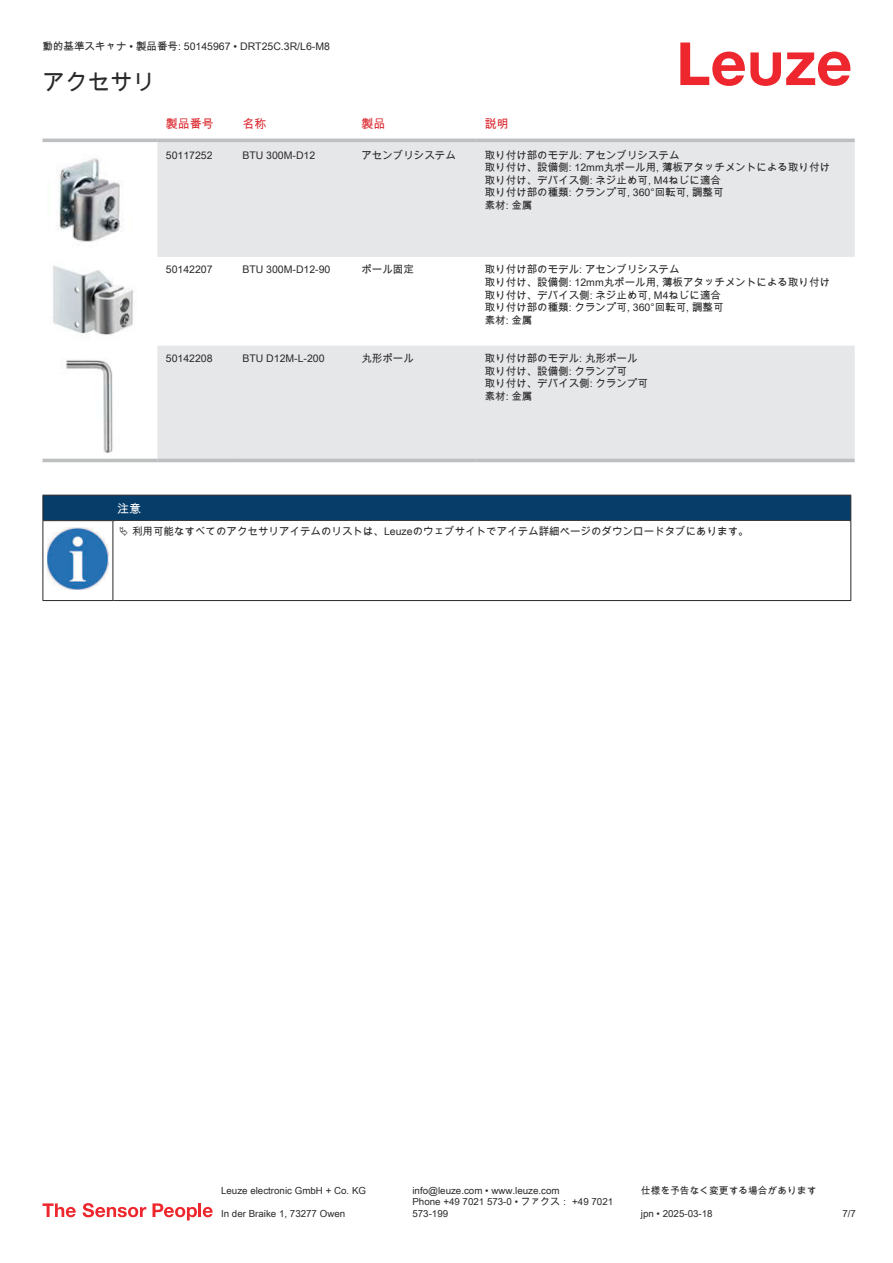
<style>
.page{position:relative;width:893px;height:1263px;background:#fff}
.page>*{position:absolute;margin:0;border:0;box-sizing:border-box;transform-origin:0 0}
.t1{font:22.5px "Arial Unicode MS";color:#2b292a}
.t2{font:12px "Arial Unicode MS";color:#db2a30}
.t3{font:12px "Arial Unicode MS";color:#fff}
.t4{font:10.5px/12.6px "Arial Unicode MS";color:#2b292a}
.t5{font:9.75px/11.7px "Arial Unicode MS";color:#2b292a}
</style>
<div class="page">
<svg style="left:680px;top:43px;width:170px;height:43px"></svg>
<svg style="left:43px;top:138px;width:812px;height:325px"></svg>
<svg style="left:157px;top:142px;width:698px;height:317px;fill:#e6e7e9"></svg>
<hr style="left:43px;top:139px;width:114px;height:3px;background:#bdbfc1">
<hr style="left:157px;top:139px;width:77px;height:3px;background:#bdbfc1">
<hr style="left:234px;top:139px;width:119px;height:3px;background:#bdbfc1">
<hr style="left:353px;top:139px;width:123px;height:3px;background:#bdbfc1">
<hr style="left:476px;top:139px;width:379px;height:3px;background:#bdbfc1">
<hr style="left:43px;top:459px;width:114px;height:3px;background:#bdbfc1">
<hr style="left:157px;top:459px;width:77px;height:3px;background:#bdbfc1">
<hr style="left:234px;top:459px;width:119px;height:3px;background:#bdbfc1">
<hr style="left:353px;top:459px;width:123px;height:3px;background:#bdbfc1">
<hr style="left:476px;top:459px;width:379px;height:3px;background:#bdbfc1">
<img style="left:47px;top:146px;width:89px;height:107px">
<img style="left:43px;top:261px;width:97px;height:80px">
<img style="left:61px;top:350px;width:61px;height:106px">
<div style="left:43px;top:495px;width:808px;height:26px;background:#063d69"></div>
<hr style="left:113px;top:520px;width:738px;height:1px;background:#2b292a">
<hr style="left:43px;top:521px;width:1px;height:75px;background:#2b292a">
<hr style="left:113px;top:521px;width:1px;height:75px;background:#2b292a">
<hr style="left:850px;top:521px;width:1px;height:75px;background:#2b292a">
<hr style="left:43px;top:600px;width:70px;height:1px;background:#2b292a">
<hr style="left:113px;top:600px;width:738px;height:1px;background:#2b292a">
<img style="left:47px;top:527px;width:61px;height:63px">
<svg style="left:43px;top:1203px;width:33px;height:14px"></svg>
<svg style="left:83px;top:1203px;width:63px;height:14px"></svg>
<svg style="left:153px;top:1203px;width:44px;height:17px"></svg>
<hr style="left:198px;top:1203px;width:3px;height:14px;background:#ed272d">
<svg style="left:203px;top:1207px;width:10px;height:10px"></svg>
<p class="t4" style="left:43px;top:40px;width:289px">動的基準スキャナ • 製品番号: 50145967 • DRT25C.3R/L6-M8</p>
<h1 class="t1" style="left:43px;top:66px;width:114px">アクセサリ</h1>
<p class="t2" style="left:166px;top:115px;width:49px">製品番号</p>
<p class="t2" style="left:242px;top:115px;width:25px">名称</p>
<p class="t2" style="left:361px;top:115px;width:25px">製品</p>
<p class="t2" style="left:485px;top:115px;width:25px">説明</p>
<p class="t4" style="left:166px;top:148px;width:48px">50117252</p>
<p class="t4" style="left:242px;top:148px;width:74px">BTU 300M-D12</p>
<p class="t4" style="left:361px;top:148px;width:96px">アセンブリシステム</p>
<p class="t4" style="left:485px;top:148px;width:347px">取り付け部のモデル: アセンブリシステム<br>取り付け、設備側: 12mm丸ポール用, 薄板アタッチメントによる取り付け取り付け、デバイス側: ネジ止め可, M4ねじに適合<br>取り付け部の種類: クランプ可, 360°回転可, 調整可<br>素材: 金属</p>
<p class="t4" style="left:166px;top:263px;width:48px">50142207</p>
<p class="t4" style="left:242px;top:263px;width:90px">BTU 300M-D12-90</p>
<p class="t4" style="left:361px;top:263px;width:54px">ポール固定</p>
<p class="t4" style="left:485px;top:263px;width:347px">取り付け部のモデル: アセンブリシステム<br>取り付け、設備側: 12mm丸ポール用, 薄板アタッチメントによる取り付け取り付け、デバイス側: ネジ止め可, M4ねじに適合<br>取り付け部の種類: クランプ可, 360°回転可, 調整可<br>素材: 金属</p>
<p class="t4" style="left:166px;top:352px;width:48px">50142208</p>
<p class="t4" style="left:242px;top:352px;width:84px">BTU D12M-L-200</p>
<p class="t4" style="left:361px;top:352px;width:54px">丸形ポール</p>
<p class="t4" style="left:485px;top:352px;width:165px">取り付け部のモデル: 丸形ポール取り付け、設備側: クランプ可<br>取り付け、デバイス側: クランプ可素材: 金属</p>
<p class="t3" style="left:117px;top:500px;width:25px">注意</p>
<p class="t4" style="left:132px;top:525px;width:618px">利用可能なすべてのアクセサリアイテムのリストは、Leuzeのウェブサイトでアイテム詳細ページのダウンロードタブにあります。</p>
<p class="t5" style="left:221px;top:1184px;width:146px">Leuze electronic GmbH + Co. KG</p>
<p class="t5" style="left:412px;top:1184px;width:149px">info@leuze.com • www.leuze.com</p>
<p class="t5" style="left:641px;top:1184px;width:177px">仕様を予告なく変更する場合があります</p>
<p class="t5" style="left:221px;top:1207px;width:126px">In der Braike 1, 73277 Owen</p>
<p class="t5" style="left:412px;top:1196px;width:202px">Phone +49 7021 573-0 • ファクス： +49 7021<br>573-199</p>
<p class="t5" style="left:641px;top:1207px;width:73px">jpn • 2025-03-18</p>
<p class="t5" style="left:842px;top:1207px;width:15px">7/7</p>
</div>
